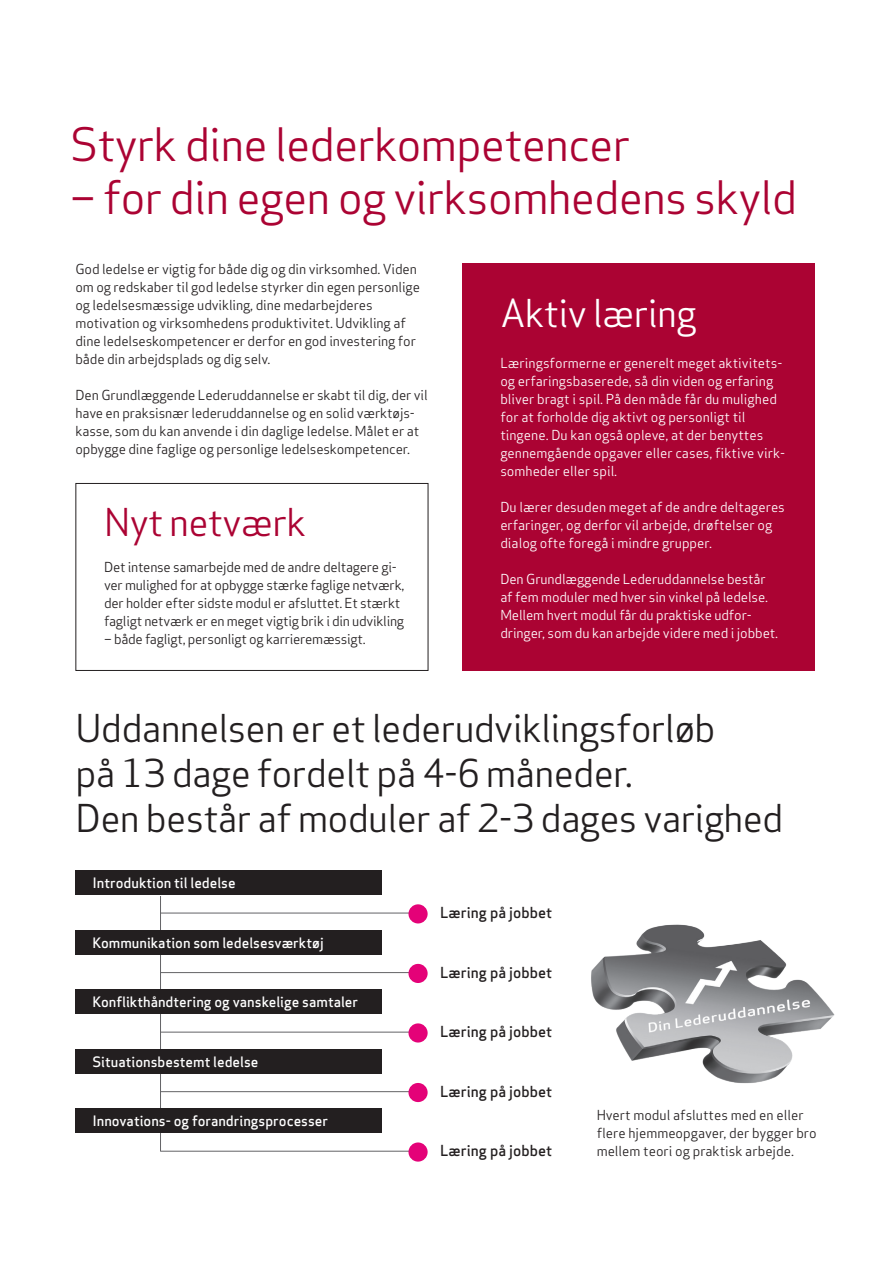
<style>
.page{position:relative;width:893px;height:1263px;background:#fff}
.page>*{position:absolute;margin:0;border:0;box-sizing:border-box;transform-origin:0 0}
.t1{font:45px "Apex Sans Book T";letter-spacing:-.02em;color:#ab0333}
.t2{font:37.5px/45px "Apex Sans Book T";letter-spacing:-.02em;color:#231f20}
.t3{font:37.5px "Apex Sans Book T";letter-spacing:-.02em;color:#fff}
.t4{font:37.5px "Apex Sans Book T";letter-spacing:-.02em;color:#ab0333}
.t5{font:14.85px "Apex Sans Medium T";color:#231f20}
.t6{font:14.1px "Apex Sans Medium T";color:#fff}
.t7{font:13.5px/18px "Apex Sans Book T";letter-spacing:-.01em;color:#231f20}
.t8{font:13.5px/18px "Apex Sans Book T";color:#fff}
</style>
<div class="page">
<div style="left:462px;top:264px;width:353px;height:407px;background:#ab0333"></div>
<hr style="left:160px;top:896px;width:1px;height:255px;background:#636366">
<hr style="left:161px;top:913px;width:258px;height:1px;background:#636366">
<hr style="left:161px;top:972px;width:258px;height:1px;background:#636366">
<hr style="left:161px;top:1032px;width:258px;height:1px;background:#636366">
<hr style="left:161px;top:1091px;width:258px;height:1px;background:#636366">
<hr style="left:161px;top:1151px;width:258px;height:1px;background:#636366">
<div style="left:75px;top:870px;width:307px;height:25px;background:#231f20"></div>
<div style="left:75px;top:930px;width:307px;height:24px;background:#231f20"></div>
<div style="left:75px;top:989px;width:307px;height:25px;background:#231f20"></div>
<div style="left:75px;top:1049px;width:307px;height:25px;background:#231f20"></div>
<div style="left:75px;top:1108px;width:307px;height:25px;background:#231f20"></div>
<div style="left:75px;top:483px;width:353px;height:188px;border:1px solid #231f20"></div>
<div style="left:408px;top:904px;width:20px;height:19px;background:#e40278;border-radius:50%"></div>
<div style="left:408px;top:964px;width:20px;height:19px;background:#e40278;border-radius:50%"></div>
<div style="left:408px;top:1023px;width:20px;height:19px;background:#e40278;border-radius:50%"></div>
<div style="left:408px;top:1083px;width:20px;height:19px;background:#e40278;border-radius:50%"></div>
<div style="left:408px;top:1142px;width:20px;height:19px;background:#e40278;border-radius:50%"></div>
<img style="left:591px;top:924px;width:244px;height:160px">
<h1 class="t1" style="left:70px;top:116px;width:562px">Styrk dine lederkompetencer</h1>
<h1 class="t1" style="left:70px;top:168px;width:728px">– for din egen og virksomhedens skyld</h1>
<p class="t7" style="left:75px;top:260px;width:346px">God ledelse er vigtig for både dig og din virksomhed. Viden om og redskaber til god ledelse styrker din egen personlige og ledelsesmæssige udvikling, dine medarbejderes motivation og virksomhedens produktivitet. Udvikling af dine ledelseskompetencer er derfor en god investering for både din arbejdsplads og dig selv.</p>
<p class="t7" style="left:75px;top:386px;width:354px">Den Grundlæggende Lederuddannelse er skabt til dig, der vil have en praksisnær lederuddannelse og en solid værktøjs&shy;kasse, som du kan anvende i din daglige ledelse. Målet er at opbygge dine faglige og personlige ledelseskompetencer.</p>
<h2 class="t4" style="left:104px;top:498px;width:204px">Nyt netværk</h2>
<p class="t7" style="left:104px;top:558px;width:302px">Det intense samarbejde med de andre deltagere gi&shy;ver mulighed for at opbygge stærke faglige netværk, der holder efter sidste modul er afsluttet. Et stærkt fagligt netværk er en meget vigtig brik i din udvikling</p>
<p class="t7" style="left:104px;top:630px;width:263px">– både fagligt, personligt og karrieremæssigt.</p>
<h2 class="t3" style="left:500px;top:289px;width:198px">Aktiv læring</h2>
<p class="t8" style="left:500px;top:354px;width:286px">Læringsformerne er generelt meget aktivitets&shy;og erfaringsbaserede, så din viden og erfaring bliver bragt i spil. På den måde får du mulighed for at forholde dig aktivt og personligt til tingene. Du kan også opleve, at der benyttes gennemgående opgaver eller cases, fiktive virk&shy;somheder eller spil.</p>
<p class="t8" style="left:500px;top:498px;width:286px">Du lærer desuden meget af de andre deltageres erfaringer, og derfor vil arbejde, drøftelser og dialog ofte foregå i mindre grupper.</p>
<p class="t8" style="left:500px;top:570px;width:279px">Den Grundlæggende Lederuddannelse består af fem moduler med hver sin vinkel på ledelse.<br>Mellem hvert modul får du praktiske udfor&shy;dringer, som du kan arbejde videre med i jobbet.</p>
<h2 class="t2" style="left:75px;top:706px;width:709px">Uddannelsen er et lederudviklingsforløb<br>på 13 dage fordelt på 4-6 måneder.<br>Den består af moduler af 2-3 dages varighed</h2>
<p class="t6" style="left:92px;top:874px;width:145px">Introduktion til ledelse</p>
<p class="t6" style="left:92px;top:933px;width:233px">Kommunikation som ledelsesværktøj</p>
<p class="t6" style="left:92px;top:993px;width:267px">Konflikthåndtering og vanskelige samtaler</p>
<p class="t6" style="left:92px;top:1052px;width:168px">Situationsbestemt ledelse</p>
<p class="t6" style="left:92px;top:1112px;width:237px">Innovations- og forandringsprocesser</p>
<p class="t5" style="left:440px;top:903px;width:114px">Læring på jobbet</p>
<p class="t5" style="left:440px;top:962px;width:114px">Læring på jobbet</p>
<p class="t5" style="left:440px;top:1022px;width:114px">Læring på jobbet</p>
<p class="t5" style="left:440px;top:1081px;width:114px">Læring på jobbet</p>
<p class="t5" style="left:440px;top:1141px;width:114px">Læring på jobbet</p>
<p class="t7" style="left:597px;top:1106px;width:222px">Hvert modul afsluttes med en eller flere hjemmeopgaver, der bygger bro mellem teori og praktisk arbejde.</p>
</div>
